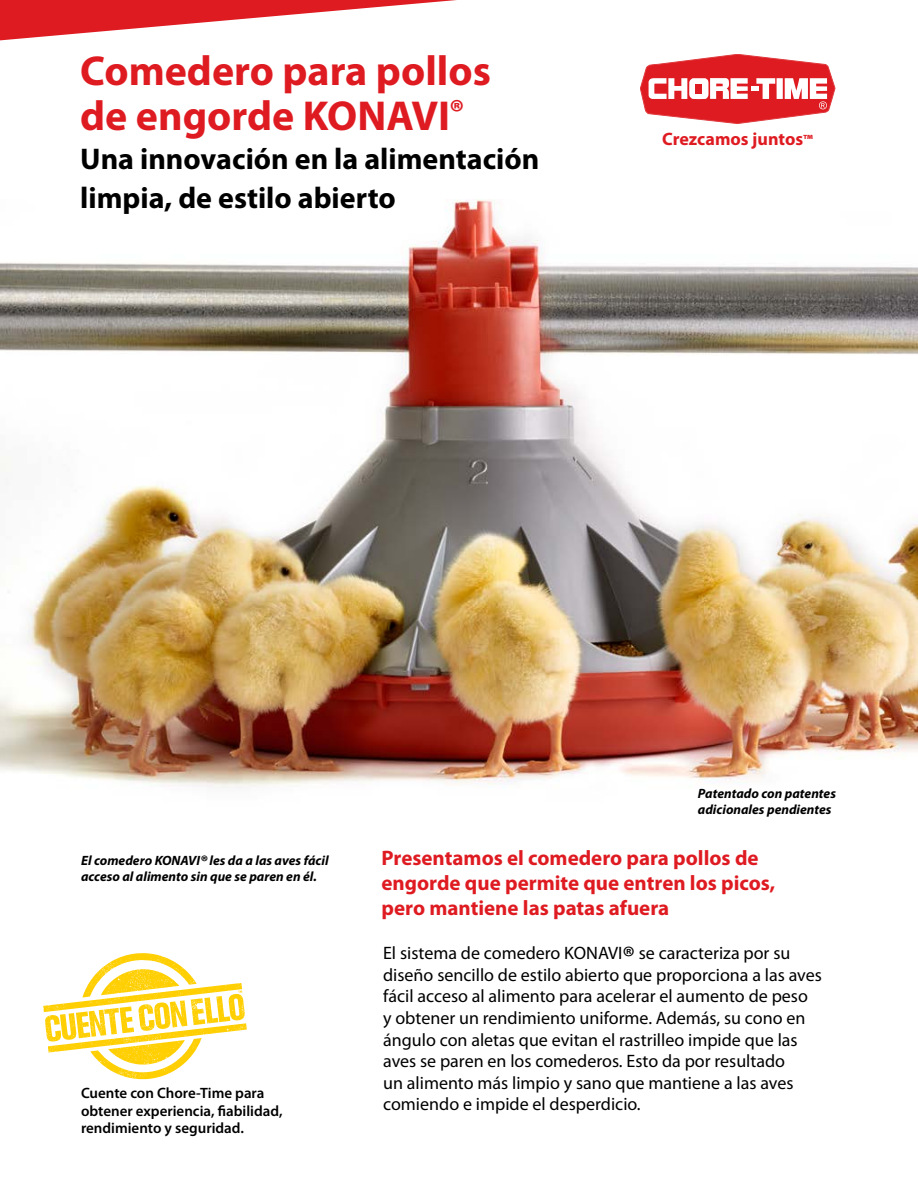
<style>
.page{position:relative;width:918px;height:1188px;background:#fff}
.page>*{position:absolute;margin:0;border:0;box-sizing:border-box;transform-origin:0 0}
.t1{font:700 42px/45px "Myriad Pro";color:#df1b22}
.t2{font:700 30px/39px "Myriad Pro";color:#000}
.t3{font:700 21px/25.2px "Myriad Pro";color:#df1b22}
.t4{font:18px/21.6px "Myriad Pro";color:#000}
.t5{font:700 18px "Myriad Pro";color:#df1b22}
.t6{font:600 15px/17.2px "Myriad Pro";color:#000}
.t7{font:italic 700 13.5px/16.2px "Myriad Pro";color:#000}
.s1{font-size:15px}
.s2{font-size:16.8px}
.s3{font-size:30px}
</style>
<div class="page">
<img style="left:0;top:199px;width:918px;height:589px">
<svg style="left:0;top:0;width:457px;height:40px"></svg>
<svg style="left:640px;top:54px;width:195px;height:70px"></svg>
<svg style="left:43px;top:953px;width:204px;height:126px"></svg>
<h1 class="t1" style="left:80px;top:47px;width:412px">Comedero para pollos de engorde KONAVI<sup>®</sup></h1>
<h2 class="t2" style="left:80px;top:139px;width:461px">Una innovación en la alimentación limpia, de estilo abierto</h2>
<p class="t5" style="left:662px;top:127px;width:152px">Crezcamos juntos<span class="s1">™</span></p>
<p class="t7" style="left:698px;top:784px;width:140px">Patentado con patentes adicionales pendientes</p>
<p class="t7" style="left:81px;top:852px;width:249px">El comedero KONAVI<span class="s2">®</span> les da a las aves fácil acceso al alimento sin que se paren en él.</p>
<p class="t6" style="left:81px;top:1084px;width:203px">Cuente con Chore-Time para obtener experiencia, fiabilidad, rendimiento y seguridad.</p>
<p class="t3" style="left:382px;top:845px;width:395px">Presentamos el comedero para pollos de engorde que permite que entren los picos, pero mantiene las patas afuera</p>
<p class="t4" style="left:383px;top:942px;width:440px">El sistema de comedero KONAVI<span class="s3">®</span> se caracteriza por su diseño sencillo de estilo abierto que proporciona a las aves fácil acceso al alimento para acelerar el aumento de peso<br>y obtener un rendimiento uniforme. Además, su cono en ángulo con aletas que evitan el rastrilleo impide que las aves se paren en los comederos. Esto da por resultado<br>un alimento más limpio y sano que mantiene a las aves comiendo e impide el desperdicio.</p>
</div>
